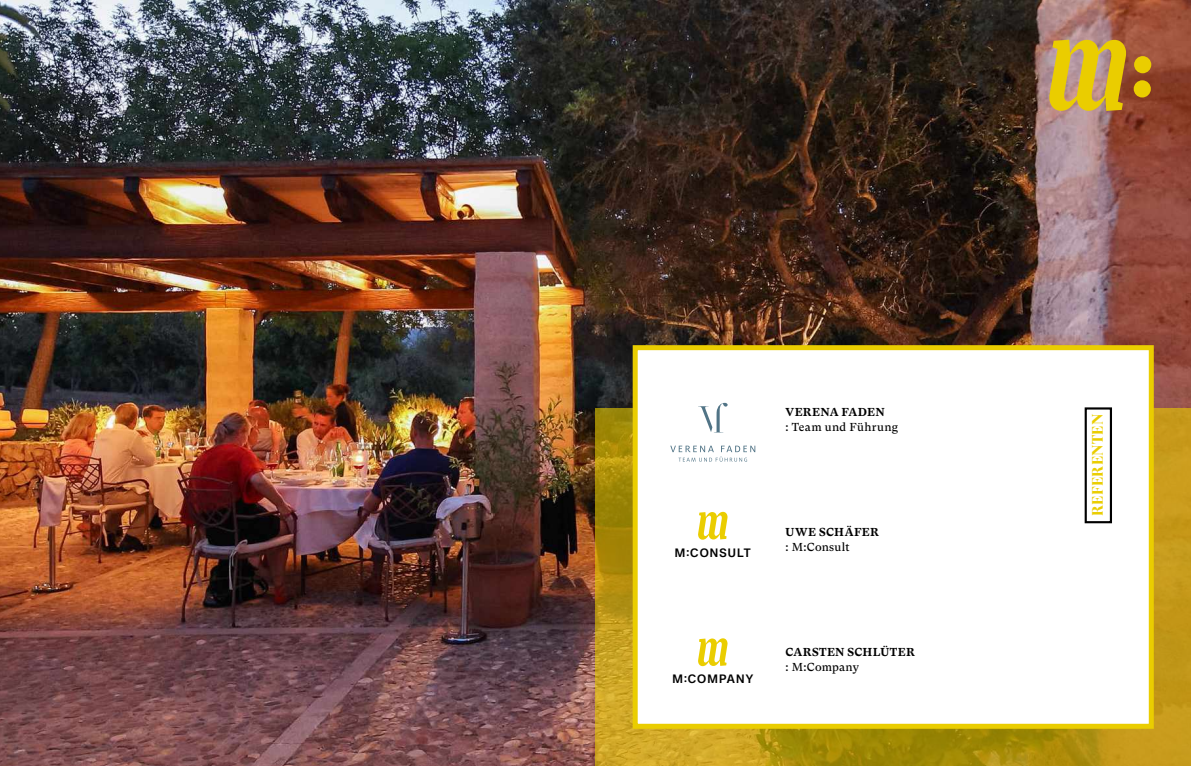
<style>
.page{position:relative;width:1191px;height:766px;background:#fff}
.page>*{position:absolute;margin:0;border:0;box-sizing:border-box;transform-origin:0 0}
.t1{font:700 15.1px "GT Super Display";letter-spacing:.02em;color:#eacd00}
.t2{font:500 11.6px "Case";letter-spacing:.095em;color:#000}
.t3{font:700 11.5px "GT Super Text";letter-spacing:.025em;color:#000}
.t4{font:11.5px "GT Super Text";letter-spacing:.03em;color:#000}
.t5{font:11.5px "GT Super Text";letter-spacing:.01em;color:#000}
.s1{font-family:"GT Super Display";font-weight:700}
</style>
<div class="page">
<img style="left:0;top:0;width:1191px;height:765px">
<svg style="left:595px;top:408px;width:596px;height:357px;background:#b99614"></svg>
<svg style="left:1049px;top:40px;width:102px;height:71px;background:#c9a031"></svg>
<div style="left:632px;top:345px;width:521px;height:383px;background:#fff;border:5px solid #eacd00"></div>
<div style="left:1084px;top:407px;width:28px;height:116px;border:2px solid #000"></div>
<svg style="left:670px;top:445px;width:85px;height:16px"></svg>
<svg style="left:698px;top:403px;width:29px;height:29px"></svg>
<svg style="left:698px;top:638px;width:29px;height:28px"></svg>
<svg style="left:698px;top:511px;width:29px;height:28px"></svg>
<p class="t3" style="left:785px;top:405px;width:101px">VERENA FADEN</p>
<p class="t4" style="left:785px;top:420px;width:114px">: Team und Führung</p>
<p class="t2" style="left:675px;top:545px;width:77px">M<span class="s1">:</span>CONSULT</p>
<p class="t3" style="left:785px;top:525px;width:95px">UWE SCHÄFER</p>
<p class="t4" style="left:785px;top:540px;width:66px">: M:Consult</p>
<p class="t2" style="left:672px;top:671px;width:82px">M<span class="s1">:</span>COMPANY</p>
<p class="t3" style="left:785px;top:645px;width:131px">CARSTEN SCHLÜTER</p>
<p class="t5" style="left:785px;top:660px;width:75px">: M:Company</p>
<h1 class="t1" style="left:1089px;top:516px;width:104px;rotate:-90deg">REFERENTEN</h1>
</div>
